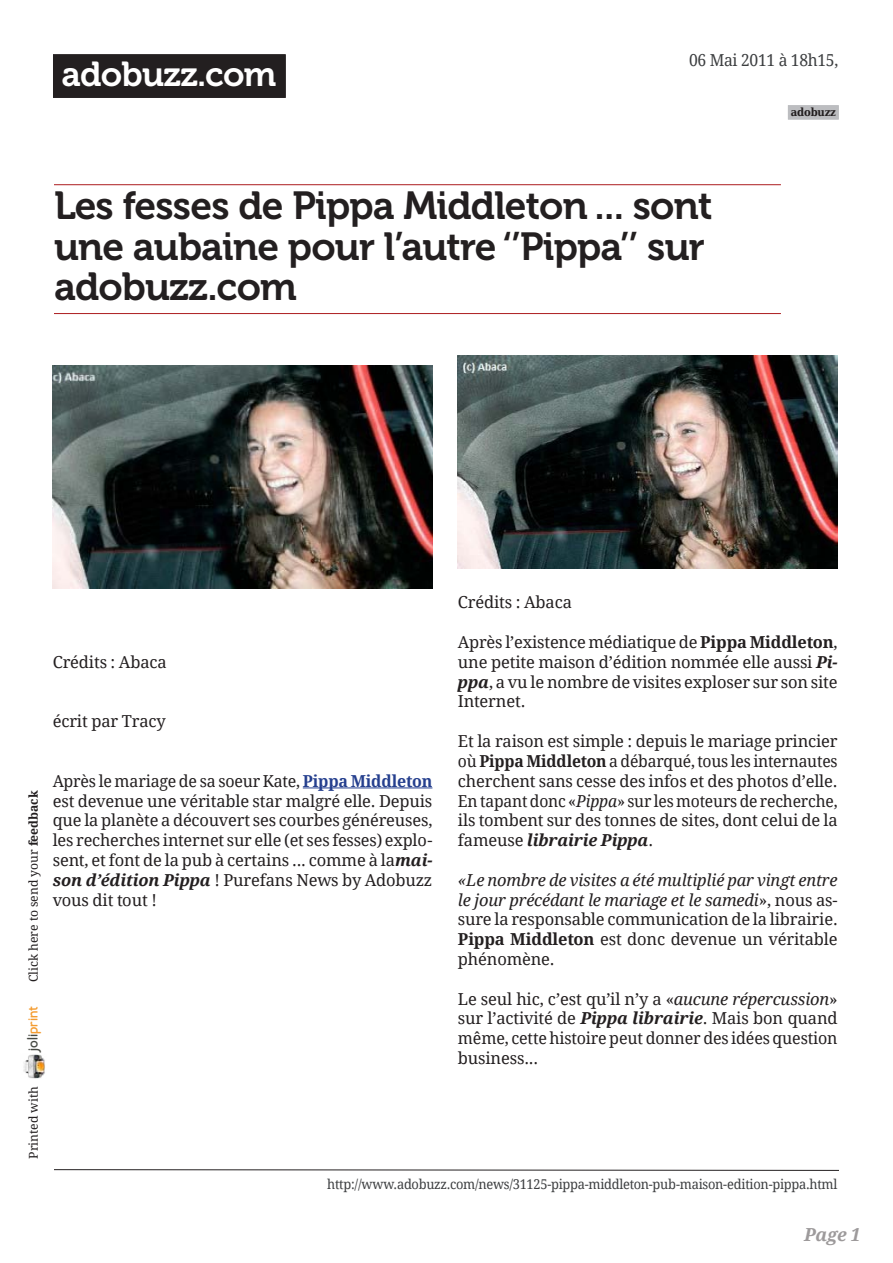
<style>
.page{position:relative;width:893px;height:1263px;background:#fff}
.page>*{position:absolute;margin:0;border:0;box-sizing:border-box;transform-origin:0 0}
.t1{font:39px/40.5px "Museo 700";letter-spacing:-.02em;color:#231f20}
.t2{font:34.5px "Museo 700";letter-spacing:-.02em;color:#fff}
.t3{font:italic 700 18px "Droid Serif";color:#9d9a9b}
.t4{font:16.5px/19.8px "Droid Serif";letter-spacing:-.01em;color:#231f20;text-align:justify}
.t5{font:16.5px "Droid Serif";letter-spacing:-.02em;color:#3c3e40;scale:.95 1}
.t6{font:700 13.65px "Candela";color:#f49c30}
.t7{font:13.5px "Droid Serif";letter-spacing:-.02em;color:#3c3e40;scale:.95 1}
.t8{font:12.15px "Droid Serif";color:#231f20}
.t9{font:700 11.25px "DejaVu Serif Condensed";letter-spacing:-.02em;color:#231f20}
.s1{font-weight:700}
.s2{color:#464943}
.s3{font-weight:700;color:#253f8e}
.s4{font-weight:700;font-style:italic}
.s5{font-style:italic}
</style>
<div class="page">
<img style="left:23px;top:1054px;width:22px;height:25px">
<div style="left:53px;top:54px;width:233px;height:44px;background:#231f20"></div>
<hr style="left:54px;top:184px;width:727px;height:1px;background:#b0272a">
<hr style="left:54px;top:313px;width:727px;height:1px;background:#b0272a">
<hr style="left:303px;top:787px;width:129px;height:1px;background:#253f8e">
<img style="left:53px;top:365px;width:379px;height:224px">
<img style="left:458px;top:355px;width:380px;height:214px">
<svg style="left:54px;top:1169px;width:785px;height:2px;background:#908e8e"></svg>
<div style="left:788px;top:105px;width:51px;height:14px;background:#bcbdc0"></div>
<h2 class="t2" style="left:61px;top:55px;width:216px">adobuzz.com</h2>
<p class="t5" style="left:689px;top:50px;width:159px">06 Mai 2011 à 18h15,</p>
<p class="t9" style="left:791px;top:102px;width:47px">adobuzz</p>
<h1 class="t1" style="left:54px;top:186px;width:660px">Les fesses de Pippa Middleton ... sont une aubaine pour l’autre ‘’Pippa’’ sur adobuzz.com</h1>
<p class="t8" style="left:26px;top:982px;width:193px;rotate:-90deg">Click here to send your <span class="s1">feedback</span></p>
<p class="t6" style="left:24px;top:1051px;width:46px;rotate:-90deg"><span class="s2">joli</span>print</p>
<p class="t8" style="left:26px;top:1159px;width:74px;rotate:-90deg">Printed with</p>
<p class="t4" style="left:53px;top:652px;width:115px">Crédits : Abaca</p>
<p class="t4" style="left:53px;top:712px;width:115px">écrit par Tracy</p>
<p class="t4" style="left:53px;top:771px;width:381px">Après le mariage de sa soeur Kate, <span class="s3">Pippa Middleton </span>est devenue une véritable star malgré elle. Depuis que la planète a découvert ses courbes généreuses, les recherches internet sur elle (et ses fesses) explo&shy;sent, et font de la pub à certains ... comme à la<span class="s4">mai&shy;son d’édition Pippa</span> ! Purefans News by Adobuzz vous dit tout !</p>
<p class="t4" style="left:458px;top:593px;width:115px">Crédits : Abaca</p>
<p class="t4" style="left:458px;top:632px;width:381px">Après l’existence médiatique de <span class="s1">Pippa Middleton</span>, une petite maison d’édition nommée elle aussi <span class="s4">Pi&shy;ppa</span>, a vu le nombre de visites exploser sur son site Internet.</p>
<p class="t4" style="left:458px;top:731px;width:381px">Et la raison est simple : depuis le mariage princier où <span class="s1">Pippa Middleton</span> a débarqué, tous les internautes cherchent sans cesse des infos et des photos d’elle.<br>En tapant donc «<span class="s5">Pippa</span>» sur les moteurs de recherche, ils tombent sur des tonnes de sites, dont celui de la fameuse <span class="s4">librairie Pippa</span>.</p>
<p class="t4" style="left:458px;top:870px;width:381px"><span class="s5">«Le nombre de visites a été multiplié par vingt entre le jour précédant le mariage et le samedi</span>», nous as&shy;sure la responsable communication de la librairie.<br><span class="s1">Pippa Middleton</span> est donc devenue un véritable phénomène.</p>
<p class="t4" style="left:458px;top:989px;width:381px">Le seul hic, c’est qu’il n’y a «<span class="s5">aucune répercussion</span>» sur l’activité de <span class="s4">Pippa librairie</span>. Mais bon quand même, cette histoire peut donner des idées question business...</p>
<p class="t7" style="left:327px;top:1175px;width:539px">http://www.adobuzz.com/news/31125-pippa-middleton-pub-maison-edition-pippa.html</p>
<p class="t3" style="left:804px;top:1223px;width:58px">Page 1</p>
</div>
